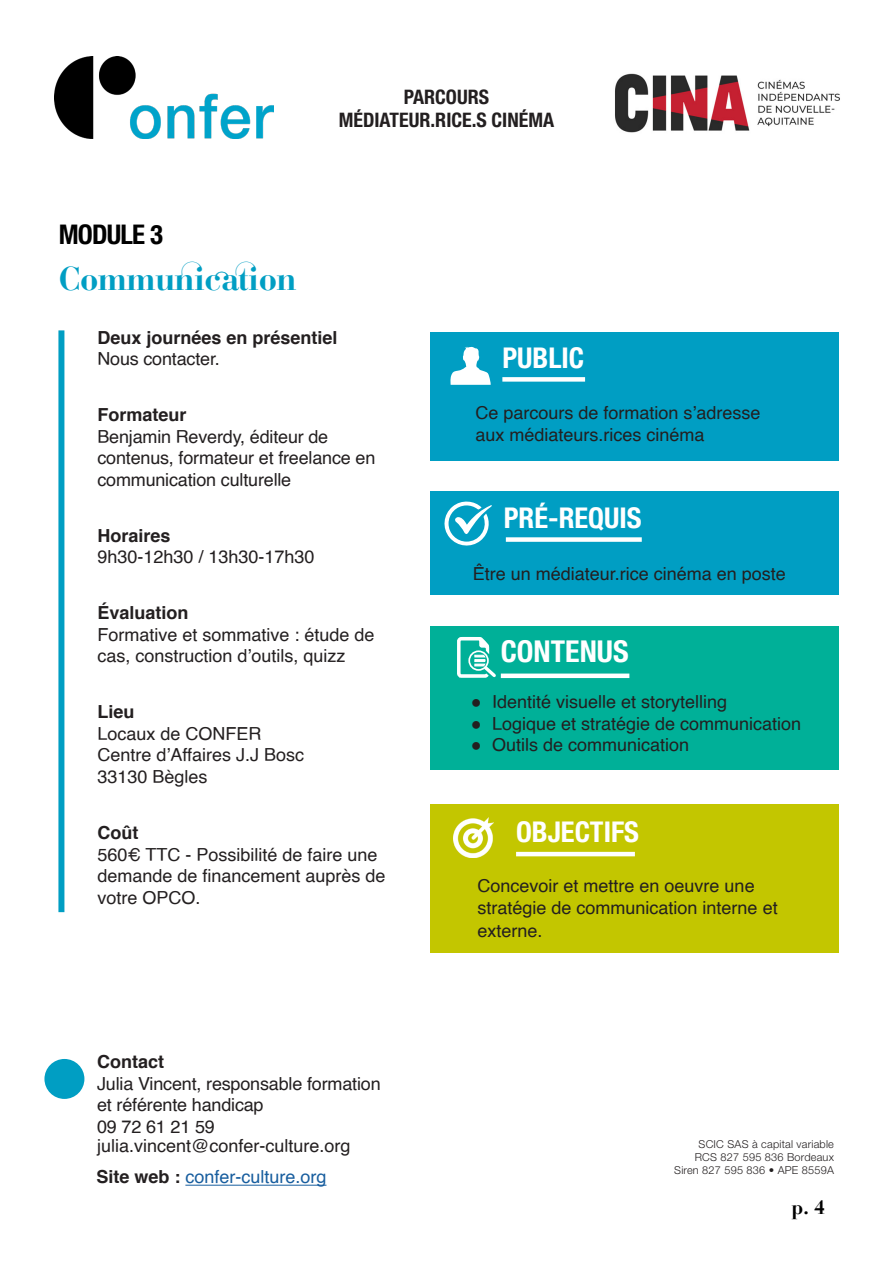
<style>
.page{position:relative;width:893px;height:1263px;background:#fff}
.page>*{position:absolute;margin:0;border:0;box-sizing:border-box;transform-origin:0 0}
.t1{font:700 33px "CO";letter-spacing:-.02em;color:#009ec3}
.List_Paragraph{font:700 condensed 30px "Helvetica Neue LT";color:#fff}
.List_Paragraph-2{font:700 condensed 28.5px "Helvetica Neue LT";color:#fff}
.t2{font:700 condensed 27px "Helvetica Neue LT";letter-spacing:-.03em;color:#000}
.t3{font:700 condensed 19.95px/23.9px "Helvetica Neue LT";color:#231f20;text-align:center}
.t4{font:700 19.5px "CO";color:#000}
.Titre_2_sans_numéros{font:18px/21.6px "Helvetica";color:#231f20}
.t5{font:700 18px "Helvetica";color:#231f20}
.t6{font:300 10.95px/13px "Helvetica Neue LT";letter-spacing:.02em;color:#231f20;text-align:right}
.s1{font-weight:700}
.s2{color:#175d9e}
</style>
<div class="page">
<img style="left:54px;top:56px;width:220px;height:82px">
<div style="left:44px;top:1059px;width:40px;height:40px;background:#009ec3;border-radius:50%"></div>
<hr style="left:185px;top:1185px;width:141px;height:1px;background:#175d9e">
<img style="left:615px;top:73px;width:225px;height:60px">
<div style="left:431px;top:626px;width:408px;height:143px;background:#00b098"></div>
<div style="left:501px;top:673px;width:128px;height:5px;background:#fff"></div>
<svg style="left:457px;top:636px;width:39px;height:42px"></svg>
<div style="left:58px;top:330px;width:6px;height:582px;background:#009ec3"></div>
<div style="left:430px;top:804px;width:409px;height:148px;background:#c3c600"></div>
<hr style="left:516px;top:852px;width:119px;height:4px;background:#fff">
<img style="left:453px;top:818px;width:40px;height:39px">
<div style="left:430px;top:332px;width:409px;height:129px;background:#009ec3"></div>
<svg style="left:450px;top:347px;width:41px;height:38px"></svg>
<div style="left:502px;top:377px;width:83px;height:5px;background:#fff"></div>
<div style="left:430px;top:491px;width:409px;height:104px;background:#009ec3"></div>
<div style="left:506px;top:537px;width:136px;height:5px;background:#fff"></div>
<svg style="left:444px;top:501px;width:48px;height:45px"></svg>
<p class="t2" style="left:59px;top:218px;width:106px">MODULE 3</p>
<p class="t1" style="left:59px;top:259px;width:239px">Communication</p>
<p class="t3" style="left:339px;top:84px;width:217px">PARCOURS<br>MÉDIATEUR.RICE.S CINÉMA</p>
<p class="t5" style="left:97px;top:323px;width:242px">Deux journées en présentiel</p>
<p class="Titre_2_sans_numéros" style="left:97px;top:349px;width:124px">Nous contacter.</p>
<p class="t5" style="left:97px;top:400px;width:91px">Formateur</p>
<p class="Titre_2_sans_numéros" style="left:97px;top:426px;width:280px">Benjamin Reverdy, éditeur de contenus, formateur et freelance en communication culturelle</p>
<p class="t5" style="left:97px;top:521px;width:75px">Horaires</p>
<p class="Titre_2_sans_numéros" style="left:97px;top:547px;width:219px">9h30-12h30 / 13h30-17h30</p>
<p class="t5" style="left:97px;top:598px;width:93px">Évaluation</p>
<p class="Titre_2_sans_numéros" style="left:97px;top:624px;width:279px">Formative et sommative : étude de</p>
<p class="Titre_2_sans_numéros" style="left:97px;top:646px;width:250px">cas, construction d’outils, quizz</p>
<p class="t5" style="left:97px;top:697px;width:39px">Lieu</p>
<p class="Titre_2_sans_numéros" style="left:97px;top:723px;width:166px">Locaux de CONFER</p>
<p class="Titre_2_sans_numéros" style="left:97px;top:745px;width:208px">Centre d’Affaires J.J Bosc</p>
<p class="Titre_2_sans_numéros" style="left:97px;top:766px;width:112px">33130 Bègles</p>
<p class="t5" style="left:97px;top:818px;width:42px">Coût</p>
<p class="Titre_2_sans_numéros" style="left:97px;top:844px;width:290px">560€ TTC - Possibilité de faire une demande de financement auprès de votre OPCO.</p>
<p class="t5" style="left:97px;top:1047px;width:68px">Contact</p>
<p class="Titre_2_sans_numéros" style="left:97px;top:1073px;width:285px">Julia Vincent, responsable formation et référente handicap<br>09 72 61 21 59</p>
<p class="Titre_2_sans_numéros" style="left:96px;top:1131px;width:256px;line-height:30.5px">julia.vincent@confer-culture.org<br><span class="s1">Site web :</span> <span class="s2">confer-culture.org</span></p>
<p class="List_Paragraph-2" style="left:502px;top:341px;width:83px">PUBLIC</p>
<p class="Titre_2_sans_numéros" style="left:475px;top:402px;width:287px;line-height:22.5px">Ce parcours de formation s’adresse aux médiateurs.rices cinéma</p>
<p class="List_Paragraph-2" style="left:504px;top:501px;width:139px">PRÉ-REQUIS</p>
<p class="Titre_2_sans_numéros" style="left:473px;top:563px;width:315px">Être un médiateur.rice cinéma en poste</p>
<p class="List_Paragraph" style="left:501px;top:633px;width:129px">CONTENUS</p>
<p class="Titre_2_sans_numéros" style="left:471px;top:692px;width:258px">● Identité visuelle et storytelling</p>
<p class="Titre_2_sans_numéros" style="left:471px;top:713px;width:332px">● Logique et stratégie de communication</p>
<p class="Titre_2_sans_numéros" style="left:471px;top:735px;width:220px">● Outils de communication</p>
<p class="List_Paragraph-2" style="left:516px;top:815px;width:124px">OBJECTIFS</p>
<p class="Titre_2_sans_numéros" style="left:477px;top:875px;width:302px;line-height:22.5px">Concevoir et mettre en oeuvre une stratégie de communication interne et externe.</p>
<p class="t6" style="left:674px;top:1137px;width:161px">SCIC SAS à capital variable<br>RCS 827 595 836 Bordeaux<br>Siren 827 595 836 • APE 8559A</p>
<p class="t4" style="left:791px;top:1196px;width:35px">p. 4</p>
</div>
